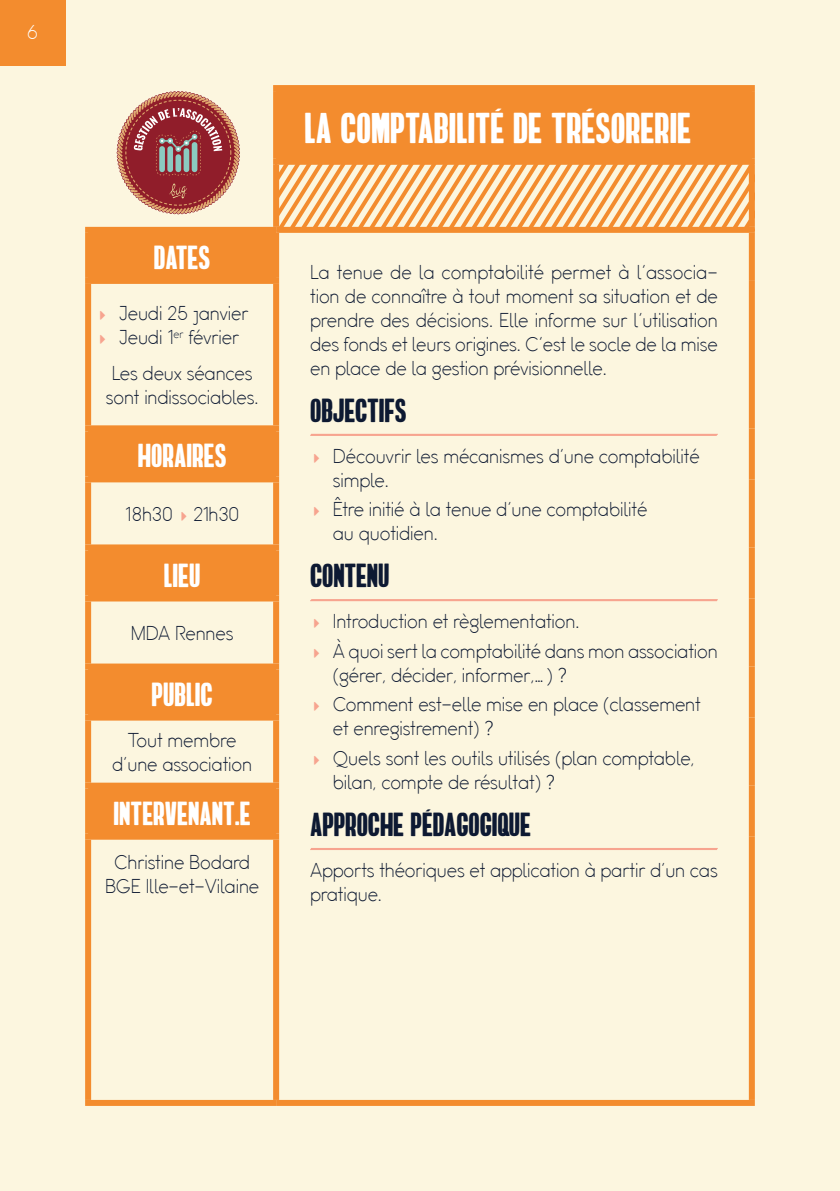
<style>
.page{position:relative;width:840px;height:1191px;background:#fff}
.page>*{position:absolute;margin:0;border:0;box-sizing:border-box;transform-origin:0 0}
.t1{font:44px "Alberto";color:#fff}
.t2{font:34px "Alberto";color:#fff}
.t3{font:34px "Alberto";letter-spacing:-.005em;color:#0d1932}
.t4{font:20px/24px "Omega Sans";letter-spacing:-.005em;color:#0d1932}
.t5{font:20px "Omega Sans";color:#fff}
.s1{font-family:"Geomanist";font-weight:300}
</style>
<div class="page">
<div style="left:0;top:0;width:839px;height:1191px;background:#fcf6df"></div>
<svg style="left:88px;top:91px;width:660px;height:190px;fill:#f38c2e"></svg>
<svg style="left:91px;top:431px;width:182px;height:402px"></svg>
<div style="left:273px;top:91px;width:6px;height:68px;background:#f38c2e"></div>
<div style="left:273px;top:85px;width:481px;height:6px;background:#f38c2e"></div>
<div style="left:748px;top:91px;width:6px;height:68px;background:#f38c2e"></div>
<div style="left:273px;top:165px;width:6px;height:62px;background:#f38c2e"></div>
<div style="left:273px;top:159px;width:481px;height:6px;background:#f38c2e"></div>
<div style="left:85px;top:233px;width:6px;height:45px;background:#f38c2e"></div>
<div style="left:85px;top:227px;width:191px;height:6px;background:#f38c2e"></div>
<div style="left:273px;top:233px;width:6px;height:45px;background:#f38c2e"></div>
<div style="left:276px;top:227px;width:478px;height:6px;background:#f38c2e"></div>
<div style="left:748px;top:233px;width:6px;height:48px;background:#f38c2e"></div>
<div style="left:748px;top:281px;width:6px;height:147px;background:#f38c2e"></div>
<div style="left:748px;top:428px;width:6px;height:51px;background:#f38c2e"></div>
<div style="left:748px;top:479px;width:6px;height:68px;background:#f38c2e"></div>
<div style="left:748px;top:547px;width:6px;height:51px;background:#f38c2e"></div>
<div style="left:748px;top:598px;width:6px;height:68px;background:#f38c2e"></div>
<div style="left:748px;top:666px;width:6px;height:51px;background:#f38c2e"></div>
<div style="left:748px;top:717px;width:6px;height:68px;background:#f38c2e"></div>
<div style="left:748px;top:785px;width:6px;height:51px;background:#f38c2e"></div>
<div style="left:748px;top:836px;width:6px;height:264px;background:#f38c2e"></div>
<div style="left:85px;top:284px;width:6px;height:141px;background:#f38c2e"></div>
<div style="left:85px;top:278px;width:194px;height:6px;background:#f38c2e"></div>
<div style="left:273px;top:284px;width:6px;height:141px;background:#f38c2e"></div>
<div style="left:85px;top:431px;width:6px;height:45px;background:#f38c2e"></div>
<div style="left:85px;top:425px;width:194px;height:6px;background:#f38c2e"></div>
<div style="left:273px;top:431px;width:6px;height:45px;background:#f38c2e"></div>
<div style="left:85px;top:482px;width:6px;height:62px;background:#f38c2e"></div>
<div style="left:85px;top:476px;width:194px;height:6px;background:#f38c2e"></div>
<div style="left:273px;top:482px;width:6px;height:62px;background:#f38c2e"></div>
<div style="left:85px;top:550px;width:6px;height:45px;background:#f38c2e"></div>
<div style="left:85px;top:544px;width:194px;height:6px;background:#f38c2e"></div>
<div style="left:273px;top:550px;width:6px;height:45px;background:#f38c2e"></div>
<div style="left:85px;top:601px;width:6px;height:62px;background:#f38c2e"></div>
<div style="left:85px;top:595px;width:194px;height:6px;background:#f38c2e"></div>
<div style="left:273px;top:601px;width:6px;height:62px;background:#f38c2e"></div>
<div style="left:85px;top:669px;width:6px;height:45px;background:#f38c2e"></div>
<div style="left:85px;top:663px;width:194px;height:6px;background:#f38c2e"></div>
<div style="left:273px;top:669px;width:6px;height:45px;background:#f38c2e"></div>
<div style="left:85px;top:720px;width:6px;height:62px;background:#f38c2e"></div>
<div style="left:85px;top:714px;width:194px;height:6px;background:#f38c2e"></div>
<div style="left:273px;top:720px;width:6px;height:62px;background:#f38c2e"></div>
<div style="left:85px;top:788px;width:6px;height:45px;background:#f38c2e"></div>
<div style="left:85px;top:782px;width:194px;height:6px;background:#f38c2e"></div>
<div style="left:273px;top:788px;width:6px;height:45px;background:#f38c2e"></div>
<div style="left:85px;top:839px;width:6px;height:261px;background:#f38c2e"></div>
<div style="left:85px;top:833px;width:194px;height:6px;background:#f38c2e"></div>
<div style="left:85px;top:1100px;width:191px;height:6px;background:#f38c2e"></div>
<div style="left:273px;top:839px;width:6px;height:261px;background:#f38c2e"></div>
<div style="left:276px;top:1100px;width:478px;height:6px;background:#f38c2e"></div>
<svg style="left:310px;top:433px;width:407px;height:3px"></svg>
<svg style="left:310px;top:599px;width:407px;height:2px"></svg>
<svg style="left:310px;top:848px;width:407px;height:2px"></svg>
<svg style="left:276px;top:164px;width:478px;height:66px"></svg>
<div style="left:0;top:0;width:65px;height:65px;background:#f38c2e"></div>
<svg style="left:116px;top:91px;width:124px;height:123px"></svg>
<svg style="left:182px;top:512px;width:4px;height:8px"></svg>
<p class="t5" style="left:27px;top:20px;width:13px">6</p>
<h2 class="t2" style="left:154px;top:240px;width:58px">DATES</h2>
<p class="t4" style="left:119px;top:302px;width:131px">Jeudi 25 janvier<br>Jeudi 1<sup>er</sup> février</p>
<p class="t4" style="left:106px;top:361px;width:154px">Les deux séances sont indissociables.</p>
<h2 class="t2" style="left:138px;top:439px;width:90px">HORAIRES</h2>
<p class="t4" style="left:125px;top:502px;width:116px">18h30 21h30</p>
<h2 class="t2" style="left:164px;top:558px;width:38px">LIEU</h2>
<p class="t4" style="left:131px;top:621px;width:104px">MDA Rennes</p>
<h2 class="t2" style="left:151px;top:677px;width:63px">PUBLIC</h2>
<p class="t4" style="left:112px;top:728px;width:141px;text-align:center">Tout membre d’une association</p>
<h2 class="t2" style="left:113px;top:796px;width:139px">INTERVENANT.E</h2>
<p class="t4" style="left:105px;top:850px;width:155px;text-align:center">Christine Bodard<br>BGE Ille-et-Vilaine</p>
<h1 class="t1" style="left:304px;top:105px;width:388px">LA COMPTABILITÉ DE TRÉSORERIE</h1>
<p class="t4" style="left:310px;top:260px;width:409px;text-align:justify">La tenue de la comptabilité permet à l’associa&shy;tion de connaître à tout moment sa situation et de prendre des décisions. Elle informe sur l’utilisation des fonds et leurs origines. C’est le socle de la mise en place de la gestion prévisionnelle.</p>
<h2 class="t3" style="left:310px;top:393px;width:98px">OBJECTIFS</h2>
<p class="t4" style="left:333px;top:444px;width:368px">Découvrir les mécanismes d’une comptabilité simple.</p>
<p class="t4" style="left:333px;top:498px;width:316px">Être initié à la tenue d’une comptabilité au quotidien.</p>
<h2 class="t3" style="left:310px;top:558px;width:81px">CONTENU</h2>
<p class="t4" style="left:333px;top:607px;width:386px;line-height:29.6px">Introduction et règlementation.<br>À quoi sert la comptabilité dans mon association</p>
<p class="t4" style="left:333px;top:660px;width:369px;line-height:29.6px">(gérer, décider, informer,…) <span class="s1">?<br></span>Comment est-elle mise en place (classement</p>
<p class="t4" style="left:333px;top:714px;width:363px;line-height:29.6px">et enregistrement) <span class="s1">?<br></span>Quels sont les outils utilisés (plan comptable,</p>
<p class="t4" style="left:333px;top:770px;width:223px">bilan, compte de résultat) <span class="s1">?</span></p>
<h2 class="t3" style="left:310px;top:807px;width:222px">APPROCHE PÉDAGOGIQUE</h2>
<p class="t4" style="left:310px;top:858px;width:409px">Apports théoriques et application à partir d’un cas pratique.</p>
</div>
